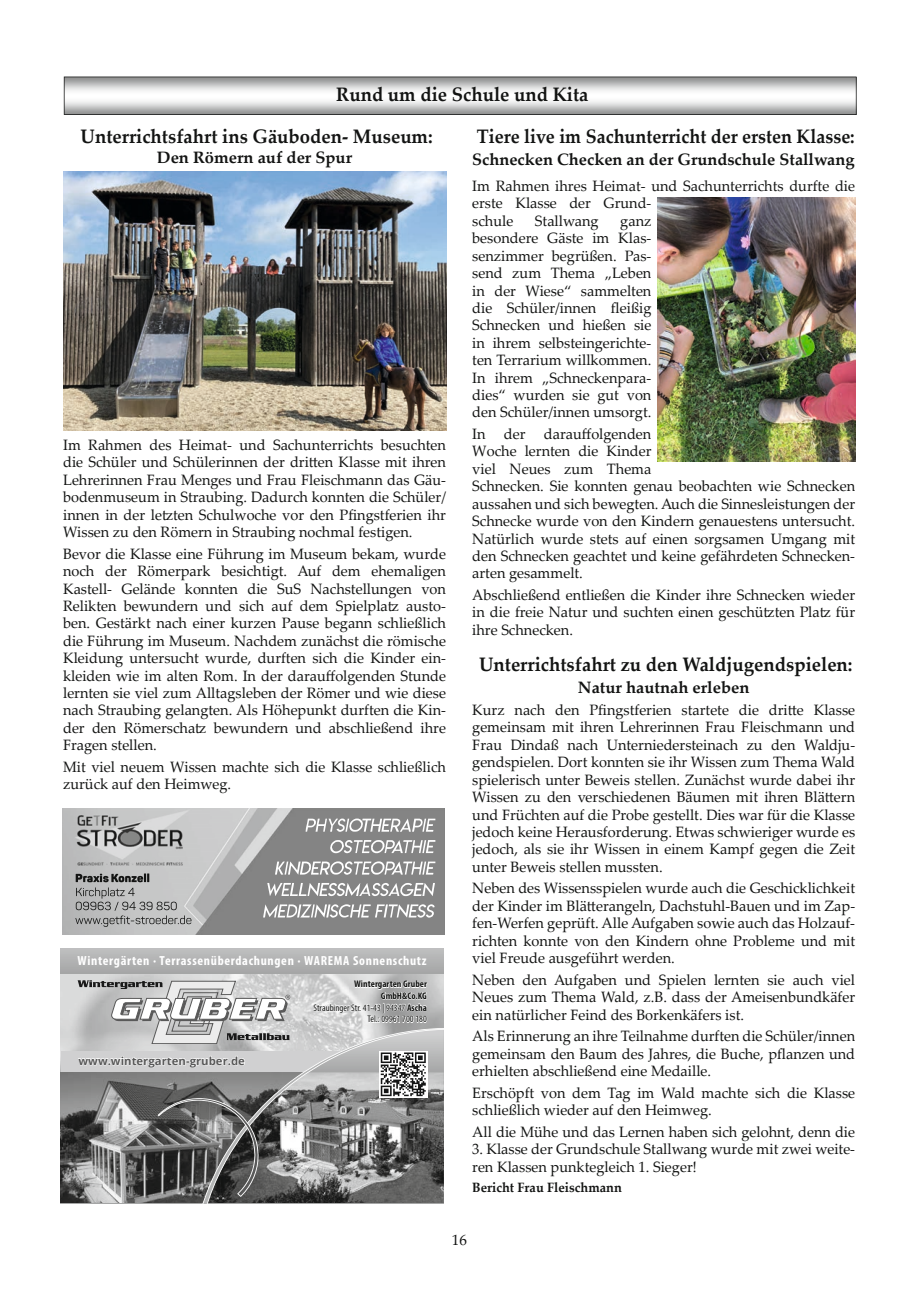
<style>
.page{position:relative;width:919px;height:1289px;background:#fff}
.page>*{position:absolute;margin:0;border:0;box-sizing:border-box;transform-origin:0 0}
.t1{font:700 19.5px/41.2px "Palatino Linotype";color:#131413;scale:.95 1}
.t2{font:700 19.5px "Palatino Linotype";color:#131413;scale:.92 1}
.t3{font:700 16.5px "Palatino Linotype";color:#131413}
.t4{font:15px/17.4px "Palatino Linotype";color:#131413;text-align:justify}
.t5{font:700 13.5px "Palatino Linotype";color:#131413;scale:.95 1}
.t6{font:700 condensed 13.2px "Myriad Pro";letter-spacing:.05em;color:#fff}
.t7{font:700 10.95px "Open Sans";color:#585858}
.t8{font:condensed 9.75px/11.7px "Myriad Pro";color:#131413;text-align:right}
.s1{font-weight:700}
</style>
<div class="page">
<svg style="left:64px;top:77px;width:792px;height:38px"></svg>
<img style="left:657px;top:197px;width:198px;height:264px">
<div style="left:61px;top:948px;width:383px;height:25px;background:#b2b3b3"></div>
<hr style="left:61px;top:1203px;width:383px;height:1px;background:#a5a6a6">
<svg style="left:61px;top:975px;width:383px;height:228px;background:#989898"></svg>
<img style="left:62px;top:808px;width:383px;height:126px">
<img style="left:336px;top:818px;width:99px;height:13px">
<img style="left:330px;top:840px;width:105px;height:13px">
<img style="left:330px;top:861px;width:73px;height:13px">
<img style="left:307px;top:882px;width:128px;height:14px">
<img style="left:339px;top:904px;width:95px;height:13px">
<img style="left:63px;top:172px;width:383px;height:258px">
<h1 class="t1" style="left:81px;top:73px;width:536px;text-indent:255px">Rund um die Schule und Kita<br>Unterrichtsfahrt ins Gäuboden- Museum:</h1>
<p class="t3" style="left:157px;top:146px;width:197px">Den Römern auf der Spur</p>
<h1 class="t2" style="left:477px;top:122px;width:412px">Tiere live im Sachunterricht der ersten Klasse:</h1>
<p class="t3" style="left:472px;top:148px;width:383px">Schnecken Checken an der Grundschule Stallwang</p>
<p class="t4" style="left:472px;top:177px;width:384px;text-align:left">Im Rahmen ihres Heimat- und Sachunterrichts durfte die erste Klasse der Grund-<br>schule</p>
<p class="t4" style="left:535px;top:211px;width:65px">Stallwang</p>
<p class="t4" style="left:472px;top:211px;width:181px;text-indent:148px">ganz besondere Gäste im Klas&shy;senzimmer begrüßen. Pas&shy;send zum Thema „Leben in der Wiese“ sammelten die Schüler/innen fleißig Schnecken und hießen sie in ihrem selbsteingerichte&shy;ten Terrarium willkommen.<br>In ihrem „Schneckenpara&shy;dies“ wurden sie gut von den Schüler/innen umsorgt.</p>
<p class="t4" style="left:472px;top:424px;width:384px;text-align:left">In der darauffolgenden<br>Woche lernten die Kinder<br>viel Neues zum Thema<br>Schnecken. Sie konnten genau beobachten wie Schnecken aussahen und sich bewegten. Auch die Sinnesleistungen der Schnecke wurde von den Kindern genauestens untersucht.<br>Natürlich wurde stets auf einen sorgsamen Umgang mit den Schnecken geachtet und keine gefährdeten Schnecken&shy;arten gesammelt.</p>
<p class="t4" style="left:472px;top:585px;width:384px">Abschließend entließen die Kinder ihre Schnecken wieder in die freie Natur und suchten einen geschützten Platz für ihre Schnecken.</p>
<h1 class="t1" style="left:479px;top:643px;width:394px">Unterrichtsfahrt zu den Waldjugendspielen:</h1>
<p class="t3" style="left:578px;top:676px;width:173px">Natur hautnah erleben</p>
<p class="t4" style="left:472px;top:700px;width:384px">Kurz nach den Pfingstferien startete die dritte Klasse gemeinsam mit ihren Lehrerinnen Frau Fleischmann und Frau Dindaß nach Unterniedersteinach zu den Waldju&shy;gendspielen. Dort konnten sie ihr Wissen zum Thema Wald spielerisch unter Beweis stellen. Zunächst wurde dabei ihr Wissen zu den verschiedenen Bäumen mit ihren Blättern und Früchten auf die Probe gestellt. Dies war für die Klasse jedoch keine Herausforderung. Etwas schwieriger wurde es jedoch, als sie ihr Wissen in einem Kampf gegen die Zeit unter Beweis stellen mussten.</p>
<p class="t4" style="left:472px;top:879px;width:384px">Neben des Wissensspielen wurde auch die Geschicklichkeit der Kinder im Blätterangeln, Dachstuhl-Bauen und im Zap&shy;fen-Werfen geprüft. Alle Aufgaben sowie auch das Holzauf&shy;richten konnte von den Kindern ohne Probleme und mit viel Freude ausgeführt werden.</p>
<p class="t4" style="left:472px;top:970px;width:384px">Neben den Aufgaben und Spielen lernten sie auch viel Neues zum Thema Wald, z.B. dass der Ameisenbundkäfer ein natürlicher Feind des Borkenkäfers ist.</p>
<p class="t4" style="left:472px;top:1026px;width:384px">Als Erinnerung an ihre Teilnahme durften die Schüler/innen gemeinsam den Baum des Jahres, die Buche, pflanzen und erhielten abschließend eine Medaille.</p>
<p class="t4" style="left:472px;top:1083px;width:384px">Erschöpft von dem Tag im Wald machte sich die Klasse schließlich wieder auf den Heimweg.</p>
<p class="t4" style="left:472px;top:1122px;width:384px">All die Mühe und das Lernen haben sich gelohnt, denn die</p>
<p class="t4" style="left:472px;top:1139px;width:384px">3. Klasse der Grundschule Stallwang wurde mit zwei weite&shy;ren Klassen punktegleich 1. Sieger!</p>
<p class="t5" style="left:472px;top:1177px;width:159px">Bericht Frau Fleischmann</p>
<p class="t4" style="left:63px;top:435px;width:384px">Im Rahmen des Heimat- und Sachunterrichts besuchten die Schüler und Schülerinnen der dritten Klasse mit ihren Lehrerinnen Frau Menges und Frau Fleischmann das Gäu&shy;bodenmuseum in Straubing. Dadurch konnten die Schüler/ innen in der letzten Schulwoche vor den Pfingstferien ihr Wissen zu den Römern in Straubing nochmal festigen.</p>
<p class="t4" style="left:63px;top:544px;width:384px">Bevor die Klasse eine Führung im Museum bekam, wurde noch der Römerpark besichtigt. Auf dem ehemaligen Kastell- Gelände konnten die SuS Nachstellungen von Relikten bewundern und sich auf dem Spielplatz austo&shy;ben. Gestärkt nach einer kurzen Pause begann schließlich die Führung im Museum. Nachdem zunächst die römische Kleidung untersucht wurde, durften sich die Kinder ein&shy;kleiden wie im alten Rom. In der darauffolgenden Stunde lernten sie viel zum Alltagsleben der Römer und wie diese nach Straubing gelangten. Als Höhepunkt durften die Kin&shy;der den Römerschatz bewundern und abschließend ihre Fragen stellen.</p>
<p class="t4" style="left:63px;top:757px;width:384px">Mit viel neuem Wissen machte sich die Klasse schließlich zurück auf den Heimweg.</p>
<p class="t6" style="left:77px;top:952px;width:350px">Wintergärten · Terrassenüberdachungen · WAREMA Sonnenschutz</p>
<p class="t8" style="left:313px;top:978px;width:115px"><span class="s1">Wintergarten Gruber<br>GmbH&amp;Co.KG<br></span>Straubinger Str. 41-43 | 94347 <span class="s1">Ascha<br></span>Tel.: 09961 700 180</p>
<p class="t7" style="left:79px;top:1053px;width:168px">www.wintergarten-gruber.de</p>
<p class="t4" style="left:452px;top:1230px;width:16px">16</p>
</div>
